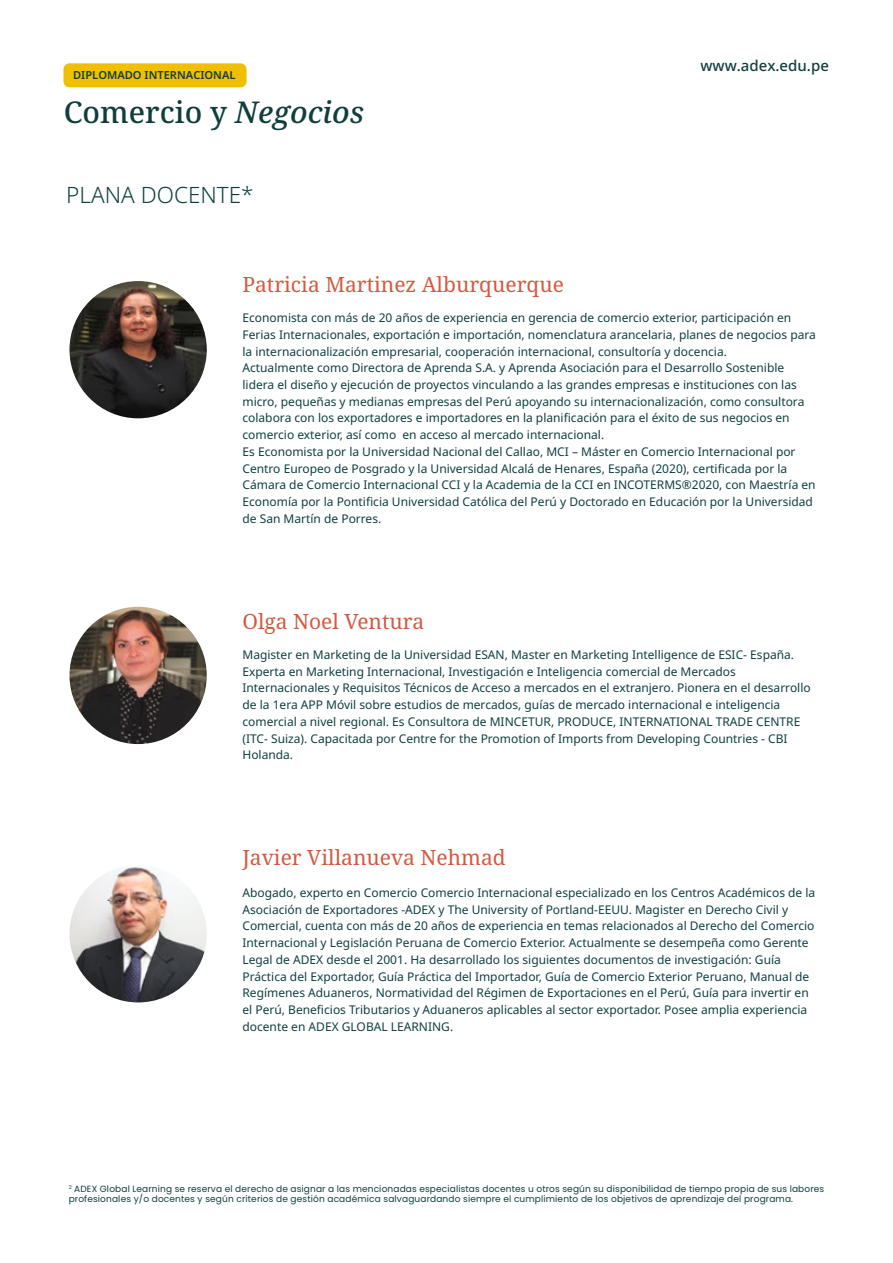
<style>
.page{position:relative;width:893px;height:1263px;background:#fff}
.page>*{position:absolute;margin:0;border:0;box-sizing:border-box;transform-origin:0 0}
.t1{font:500 30px "Noto Serif";color:#113d3d}
.t2{font:300 22.5px "Noto Sans";color:#103f40}
.t3{font:21px "Noto Serif";color:#d25a40}
.t4{font:500 15px "Noto Sans";color:#113d3d}
.t5{font:12px/16.6px "Noto Sans";color:#103f40}
.t6{font:600 11.1px "Noto Sans";color:#113d3d}
.t7{font:9px/10.8px "Poppins";letter-spacing:.015em;color:#113d3d}
.s1{font-style:italic}
</style>
<div class="page">
<img style="left:69px;top:281px;width:138px;height:137px;border-radius:69px">
<img style="left:69px;top:607px;width:138px;height:137px;border-radius:69px">
<img style="left:69px;top:865px;width:138px;height:137px;border-radius:69px">
<div style="left:63px;top:63px;width:183px;height:24px;background:#efbf00;border-radius:6px"></div>
<p class="t6" style="left:73px;top:67px;width:164px">DIPLOMADO INTERNACIONAL</p>
<h1 class="t1" style="left:64px;top:91px;width:302px">Comercio y <span class="s1">Negocios</span></h1>
<h2 class="t2" style="left:66px;top:179px;width:189px">PLANA DOCENTE*</h2>
<h3 class="t3" style="left:242px;top:270px;width:323px">Patricia Martinez Alburquerque</h3>
<p class="t4" style="left:700px;top:55px;width:130px">www.adex.edu.pe</p>
<p class="t5" style="left:242px;top:310px;width:575px">Economista con más de 20 años de experiencia en gerencia de comercio exterior, participación en Ferias Internacionales, exportación e importación, nomenclatura arancelaria, planes de negocios para la internacionalización empresarial, cooperación internacional, consultoría y docencia.<br>Actualmente como Directora de Aprenda S.A. y Aprenda Asociación para el Desarrollo Sostenible lidera el diseño y ejecución de proyectos vinculando a las grandes empresas e instituciones con las micro, pequeñas y medianas empresas del Perú apoyando su internacionalización, como consultora colabora con los exportadores e importadores en la planificación para el éxito de sus negocios en comercio exterior, así como en acceso al mercado internacional.<br>Es Economista por la Universidad Nacional del Callao, MCI – Máster en Comercio Internacional por Centro Europeo de Posgrado y la Universidad Alcalá de Henares, España (2020), certificada por la Cámara de Comercio Internacional CCI y la Academia de la CCI en INCOTERMS®2020, con Maestría en Economía por la Pontificia Universidad Católica del Perú y Doctorado en Educación por la Universidad de San Martín de Porres.</p>
<h3 class="t3" style="left:242px;top:607px;width:183px">Olga Noel Ventura</h3>
<p class="t5" style="left:242px;top:647px;width:570px">Magister en Marketing de la Universidad ESAN, Master en Marketing Intelligence de ESIC- España.<br>Experta en Marketing Internacional, Investigación e Inteligencia comercial de Mercados Internacionales y Requisitos Técnicos de Acceso a mercados en el extranjero. Pionera en el desarrollo de la 1era APP Móvil sobre estudios de mercados, guías de mercado internacional e inteligencia comercial a nivel regional. Es Consultora de MINCETUR, PRODUCE, INTERNATIONAL TRADE CENTRE (ITC- Suiza). Capacitada por Centre for the Promotion of Imports from Developing Countries - CBI Holanda.</p>
<h3 class="t3" style="left:242px;top:843px;width:265px">Javier Villanueva Nehmad</h3>
<p class="t5" style="left:242px;top:885px;width:574px">Abogado, experto en Comercio Comercio Internacional especializado en los Centros Académicos de la Asociación de Exportadores -ADEX y The University of Portland-EEUU. Magister en Derecho Civil y Comercial, cuenta con más de 20 años de experiencia en temas relacionados al Derecho del Comercio Internacional y Legislación Peruana de Comercio Exterior. Actualmente se desempeña como Gerente Legal de ADEX desde el 2001. Ha desarrollado los siguientes documentos de investigación: Guía Práctica del Exportador, Guía Práctica del Importador, Guía de Comercio Exterior Peruano, Manual de Regímenes Aduaneros, Normatividad del Régimen de Exportaciones en el Perú, Guía para invertir en el Perú, Beneficios Tributarios y Aduaneros aplicables al sector exportador. Posee amplia experiencia docente en ADEX GLOBAL LEARNING.</p>
<p class="t7" style="left:69px;top:1183px;width:757px"><sup>2</sup> ADEX Global Learning se reserva el derecho de asignar a las mencionadas especialistas docentes u otros según su disponibilidad de tiempo propia de sus labores profesionales y/o docentes y según criterios de gestión académica salvaguardando siempre el cumplimiento de los objetivos de aprendizaje del programa.</p>
</div>
